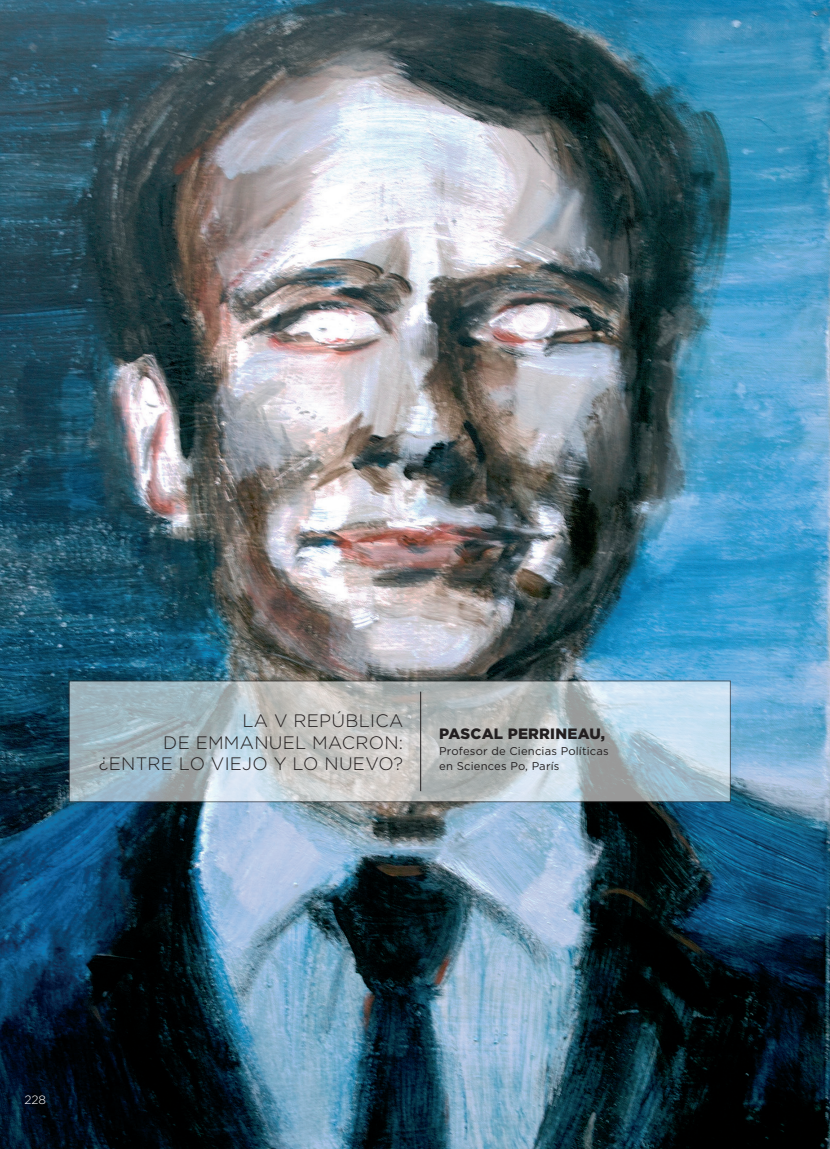
<style>
.page{position:relative;width:830px;height:1149px;background:#fff}
.page>*{position:absolute;margin:0;border:0;box-sizing:border-box;transform-origin:0 0}
.t1{font:300 18px/21.6px "Gotham";letter-spacing:.015em;color:#231f20;text-align:right}
.t2{font:900 15px "Gotham";letter-spacing:.015em;color:#231f20}
.t3{font:300 12px "Gotham";color:#fff}
.t4{font:11.25px/15px "Gotham";letter-spacing:.015em;color:#231f20}
</style>
<div class="page">
<img style="left:0;top:0;width:829px;height:1148px">
<svg style="left:71px;top:682px;width:657px;height:117px;background:#b6c2c7"></svg>
<hr style="left:420px;top:691px;width:1px;height:99px;background:#231f20">
<p class="t1" style="left:99px;top:709px;width:305px">LA V REPÚBLICA<br>DE EMMANUEL MACRON: ¿ENTRE LO VIEJO Y LO NUEVO?</p>
<p class="t2" style="left:439px;top:723px;width:167px">PASCAL PERRINEAU,</p>
<p class="t4" style="left:439px;top:743px;width:171px">Profesor de Ciencias Políticas en Sciences Po, París</p>
<p class="t3" style="left:24px;top:1091px;width:23px">228</p>
</div>
